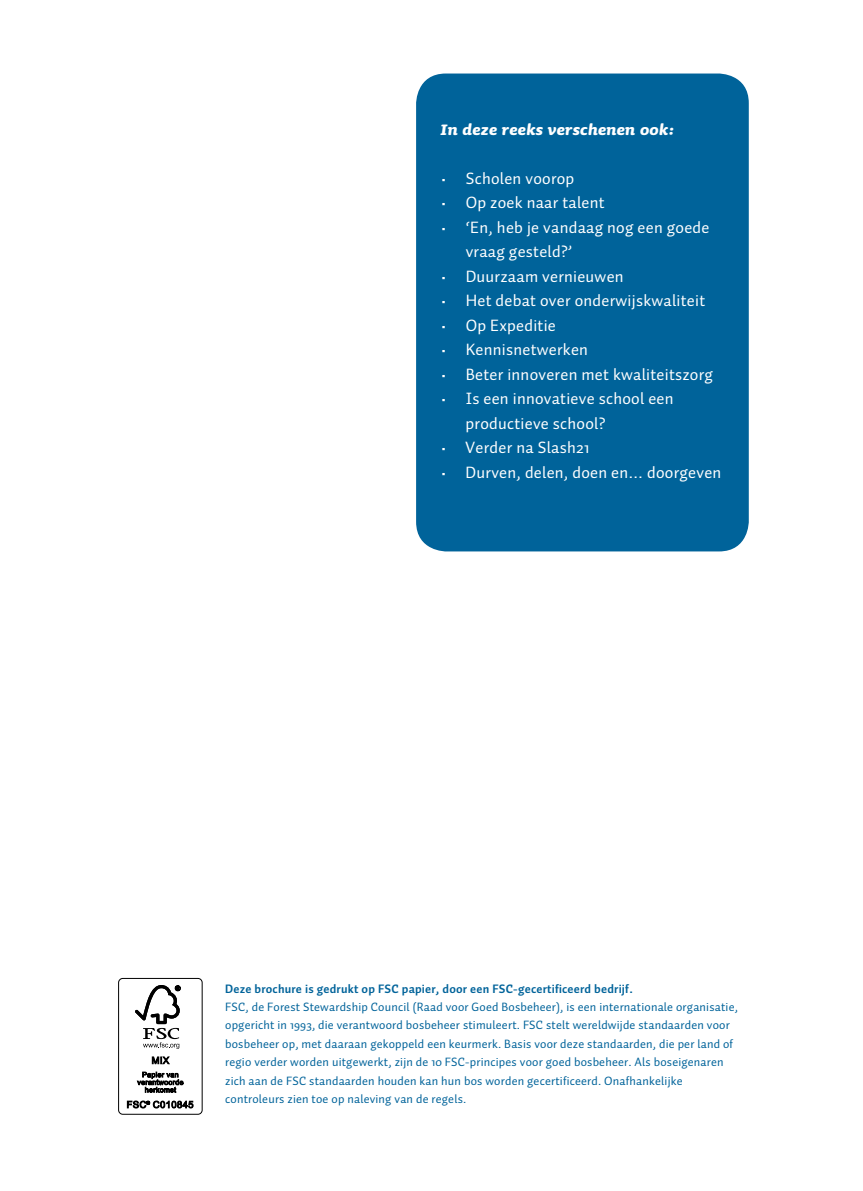
<style>
.page{position:relative;width:863px;height:1191px;background:#fff}
.page>*{position:absolute;margin:0;border:0;box-sizing:border-box;transform-origin:0 0}
.t1{font:italic 700 19.25px "Sauna";letter-spacing:.015em;color:#fff}
.t2{font:16.62px/24.5px "Auto 1";letter-spacing:.015em;color:#fff}
.t3{font:12.25px/18.4px "Auto 1";letter-spacing:.015em;color:#00639a}
.t4{font:700 12.25px "Auto 1";letter-spacing:.015em;color:#00639a}
</style>
<div class="page">
<div style="left:118px;top:978px;width:84px;height:136px;border:1px solid #000;border-radius:4px"></div>
<svg style="left:135px;top:985px;width:45px;height:63px"></svg>
<svg style="left:152px;top:1056px;width:18px;height:8px"></svg>
<svg style="left:137px;top:1071px;width:46px;height:21px"></svg>
<svg style="left:127px;top:1100px;width:66px;height:8px"></svg>
<div style="left:416px;top:73px;width:332px;height:478px;background:#00639a;border-radius:30px"></div>
<h1 class="t1" style="left:441px;top:119px;width:235px">In deze reeks verschenen ook:</h1>
<h2 class="t2" style="left:441px;top:166px;width:135px">• Scholen voorop</h2>
<h2 class="t2" style="left:441px;top:190px;width:165px">• Op zoek naar talent</h2>
<h2 class="t2" style="left:465px;top:215px;width:245px;text-indent:-25px">• ‘En, heb je vandaag nog een goede vraag gesteld?’</h2>
<h2 class="t2" style="left:440px;top:264px;width:184px">• Duurzaam vernieuwen</h2>
<h2 class="t2" style="left:440px;top:288px;width:266px">• Het debat over onderwijskwaliteit</h2>
<h2 class="t2" style="left:440px;top:313px;width:116px">• Op Expeditie</h2>
<h2 class="t2" style="left:440px;top:337px;width:149px">• Kennisnetwerken</h2>
<h2 class="t2" style="left:440px;top:362px;width:273px">• Beter innoveren met kwaliteitszorg</h2>
<h2 class="t2" style="left:465px;top:386px;width:209px;text-indent:-25px">• Is een innovatieve school een productieve school?</h2>
<h2 class="t2" style="left:440px;top:435px;width:150px">• Verder na Slash21</h2>
<h2 class="t2" style="left:440px;top:460px;width:282px">• Durven, delen, doen en… doorgeven</h2>
<p class="t4" style="left:225px;top:980px;width:409px">Deze brochure is gedrukt op FSC papier, door een FSC-gecertificeerd bedrijf.</p>
<p class="t3" style="left:225px;top:997px;width:514px">FSC, de Forest Stewardship Council (Raad voor Goed Bosbeheer), is een internationale organisatie, opgericht in 1993, die verantwoord bosbeheer stimuleert. FSC stelt wereldwijde standaarden voor bosbeheer op, met daaraan gekoppeld een keurmerk. Basis voor deze standaarden, die per land of regio verder worden uitgewerkt, zijn de 10 FSC-principes voor goed bosbeheer. Als boseigenaren zich aan de FSC standaarden houden kan hun bos worden gecertificeerd. Onafhankelijke controleurs zien toe op naleving van de regels.</p>
</div>
